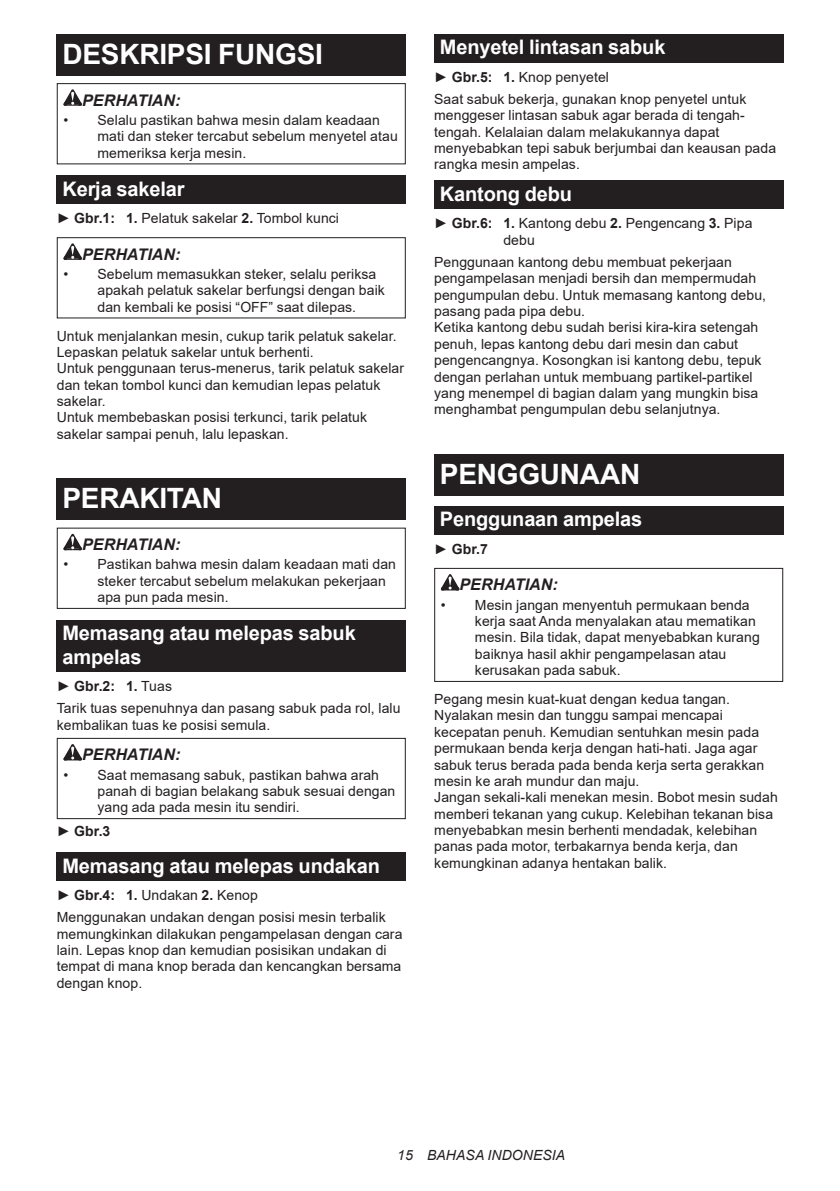
<style>
.page{position:relative;width:840px;height:1191px;background:#fff}
.page>*{position:absolute;margin:0;border:0;box-sizing:border-box;transform-origin:0 0}
.t1{font:700 28px "Arial";letter-spacing:-.01em;color:#fff}
.t2{font:700 20px/23.4px "Arial";letter-spacing:-.01em;color:#fff}
.t3{font:italic 700 16px "Arial";letter-spacing:.005em;color:#231f20}
.t4{font:14px/16.4px "Arial";letter-spacing:.005em;color:#231f20}
.t5{font:italic 14px "Arial";letter-spacing:.005em;color:#231f20}
.t6{font:700 14px "Arial";letter-spacing:.005em;color:#231f20}
.s1{font-weight:700}
.s2{font-weight:400}
</style>
<div class="page">
<div style="left:57px;top:34px;width:348px;height:41px;background:#231f20"></div>
<svg style="left:63px;top:89px;width:19px;height:17px"></svg>
<div style="left:57px;top:83px;width:348px;height:81px;border:1px solid #231f20"></div>
<div style="left:57px;top:176px;width:348px;height:28px;background:#231f20"></div>
<svg style="left:63px;top:243px;width:19px;height:17px"></svg>
<div style="left:57px;top:237px;width:348px;height:81px;border:1px solid #231f20"></div>
<div style="left:57px;top:478px;width:348px;height:41px;background:#231f20"></div>
<svg style="left:63px;top:534px;width:19px;height:16px"></svg>
<div style="left:57px;top:527px;width:348px;height:82px;border:1px solid #231f20"></div>
<div style="left:57px;top:620px;width:348px;height:52px;background:#231f20"></div>
<svg style="left:63px;top:744px;width:19px;height:16px"></svg>
<div style="left:57px;top:738px;width:348px;height:81px;border:1px solid #231f20"></div>
<div style="left:57px;top:852px;width:348px;height:29px;background:#231f20"></div>
<div style="left:434px;top:34px;width:348px;height:29px;background:#231f20"></div>
<div style="left:434px;top:181px;width:348px;height:28px;background:#231f20"></div>
<div style="left:434px;top:454px;width:348px;height:41px;background:#231f20"></div>
<div style="left:434px;top:506px;width:348px;height:29px;background:#231f20"></div>
<svg style="left:440px;top:574px;width:19px;height:16px"></svg>
<div style="left:434px;top:568px;width:348px;height:114px;border:1px solid #231f20"></div>
<h1 class="t1" style="left:62px;top:34px;width:262px">DESKRIPSI FUNGSI</h1>
<p class="t3" style="left:82px;top:89px;width:100px">PERHATIAN:</p>
<p class="t4" style="left:97px;top:112px;width:302px;text-indent:-34px">• Selalu pastikan bahwa mesin dalam keadaan mati dan steker tercabut sebelum menyetel atau memeriksa kerja mesin.</p>
<h2 class="t2" style="left:62px;top:177px;width:124px">Kerja sakelar</h2>
<p class="t4" style="left:57px;top:210px;width:284px">► <span class="s1">Gbr.1: 1.</span> Pelatuk sakelar <span class="s1">2.</span> Tombol kunci</p>
<p class="t3" style="left:82px;top:243px;width:100px">PERHATIAN:</p>
<p class="t4" style="left:97px;top:266px;width:289px;text-indent:-34px">• Sebelum memasukkan steker, selalu periksa apakah pelatuk sakelar berfungsi dengan baik dan kembali ke posisi “OFF” saat dilepas.</p>
<p class="t4" style="left:57px;top:327px;width:348px">Untuk menjalankan mesin, cukup tarik pelatuk sakelar.<br>Lepaskan pelatuk sakelar untuk berhenti.<br>Untuk penggunaan terus-menerus, tarik pelatuk sakelar dan tekan tombol kunci dan kemudian lepas pelatuk sakelar.<br>Untuk membebaskan posisi terkunci, tarik pelatuk sakelar sampai penuh, lalu lepaskan.</p>
<h1 class="t1" style="left:62px;top:478px;width:161px">PERAKITAN</h1>
<p class="t3" style="left:82px;top:534px;width:100px">PERHATIAN:</p>
<p class="t4" style="left:97px;top:556px;width:300px;text-indent:-34px">• Pastikan bahwa mesin dalam keadaan mati dan steker tercabut sebelum melakukan pekerjaan apa pun pada mesin.</p>
<h2 class="t2" style="left:62px;top:622px;width:295px">Memasang atau melepas sabuk ampelas</h2>
<p class="t4" style="left:57px;top:675px;width:345px;line-height:22px">► <span class="s1">Gbr.2: 1.</span> Tuas<br>Tarik tuas sepenuhnya dan pasang sabuk pada rol, lalu</p>
<p class="t4" style="left:57px;top:716px;width:215px">kembalikan tuas ke posisi semula.</p>
<p class="t3" style="left:82px;top:744px;width:100px">PERHATIAN:</p>
<p class="t4" style="left:97px;top:766px;width:299px;text-indent:-34px">• Saat memasang sabuk, pastikan bahwa arah panah di bagian belakang sabuk sesuai dengan yang ada pada mesin itu sendiri.</p>
<p class="t6" style="left:57px;top:820px;width:55px"><span class="s2">►</span> Gbr.3</p>
<h2 class="t2" style="left:62px;top:854px;width:319px">Memasang atau melepas undakan</h2>
<p class="t4" style="left:57px;top:884px;width:330px;line-height:22px">► <span class="s1">Gbr.4: 1.</span> Undakan <span class="s1">2.</span> Kenop<br>Menggunakan undakan dengan posisi mesin terbalik</p>
<p class="t4" style="left:57px;top:925px;width:347px">memungkinkan dilakukan pengampelasan dengan cara lain. Lepas knop dan kemudian posisikan undakan di tempat di mana knop berada dan kencangkan bersama dengan knop.</p>
<h2 class="t2" style="left:439px;top:36px;width:227px">Menyetel lintasan sabuk</h2>
<p class="t4" style="left:434px;top:66px;width:313px;line-height:22px">► <span class="s1">Gbr.5: 1.</span> Knop penyetel<br>Saat sabuk bekerja, gunakan knop penyetel untuk</p>
<p class="t4" style="left:434px;top:107px;width:343px">menggeser lintasan sabuk agar berada di tengah&shy;tengah. Kelalaian dalam melakukannya dapat menyebabkan tepi sabuk berjumbai dan keausan pada rangka mesin ampelas.</p>
<h2 class="t2" style="left:439px;top:182px;width:134px">Kantong debu</h2>
<p class="t4" style="left:503px;top:215px;width:250px;text-indent:-69px">► <span class="s1">Gbr.6: 1.</span> Kantong debu <span class="s1">2.</span> Pengencang <span class="s1">3.</span> Pipa debu</p>
<p class="t4" style="left:434px;top:254px;width:333px">Penggunaan kantong debu membuat pekerjaan pengampelasan menjadi bersih dan mempermudah pengumpulan debu. Untuk memasang kantong debu, pasang pada pipa debu.<br>Ketika kantong debu sudah berisi kira-kira setengah penuh, lepas kantong debu dari mesin dan cabut pengencangnya. Kosongkan isi kantong debu, tepuk dengan perlahan untuk membuang partikel-partikel yang menempel di bagian dalam yang mungkin bisa menghambat pengumpulan debu selanjutnya.</p>
<h1 class="t1" style="left:439px;top:454px;width:202px">PENGGUNAAN</h1>
<h2 class="t2" style="left:439px;top:508px;width:204px">Penggunaan ampelas</h2>
<p class="t6" style="left:434px;top:539px;width:55px"><span class="s2">►</span> Gbr.7</p>
<p class="t3" style="left:459px;top:574px;width:100px">PERHATIAN:</p>
<p class="t4" style="left:474px;top:596px;width:286px;text-indent:-34px">• Mesin jangan menyentuh permukaan benda kerja saat Anda menyalakan atau mematikan mesin. Bila tidak, dapat menyebabkan kurang baiknya hasil akhir pengampelasan atau kerusakan pada sabuk.</p>
<p class="t4" style="left:434px;top:691px;width:345px">Pegang mesin kuat-kuat dengan kedua tangan.<br>Nyalakan mesin dan tunggu sampai mencapai kecepatan penuh. Kemudian sentuhkan mesin pada permukaan benda kerja dengan hati-hati. Jaga agar sabuk terus berada pada benda kerja serta gerakkan mesin ke arah mundur dan maju.<br>Jangan sekali-kali menekan mesin. Bobot mesin sudah memberi tekanan yang cukup. Kelebihan tekanan bisa menyebabkan mesin berhenti mendadak, kelebihan panas pada motor, terbakarnya benda kerja, dan kemungkinan adanya hentakan balik.</p>
<p class="t5" style="left:397px;top:1146px;width:169px">15 BAHASA INDONESIA</p>
</div>
